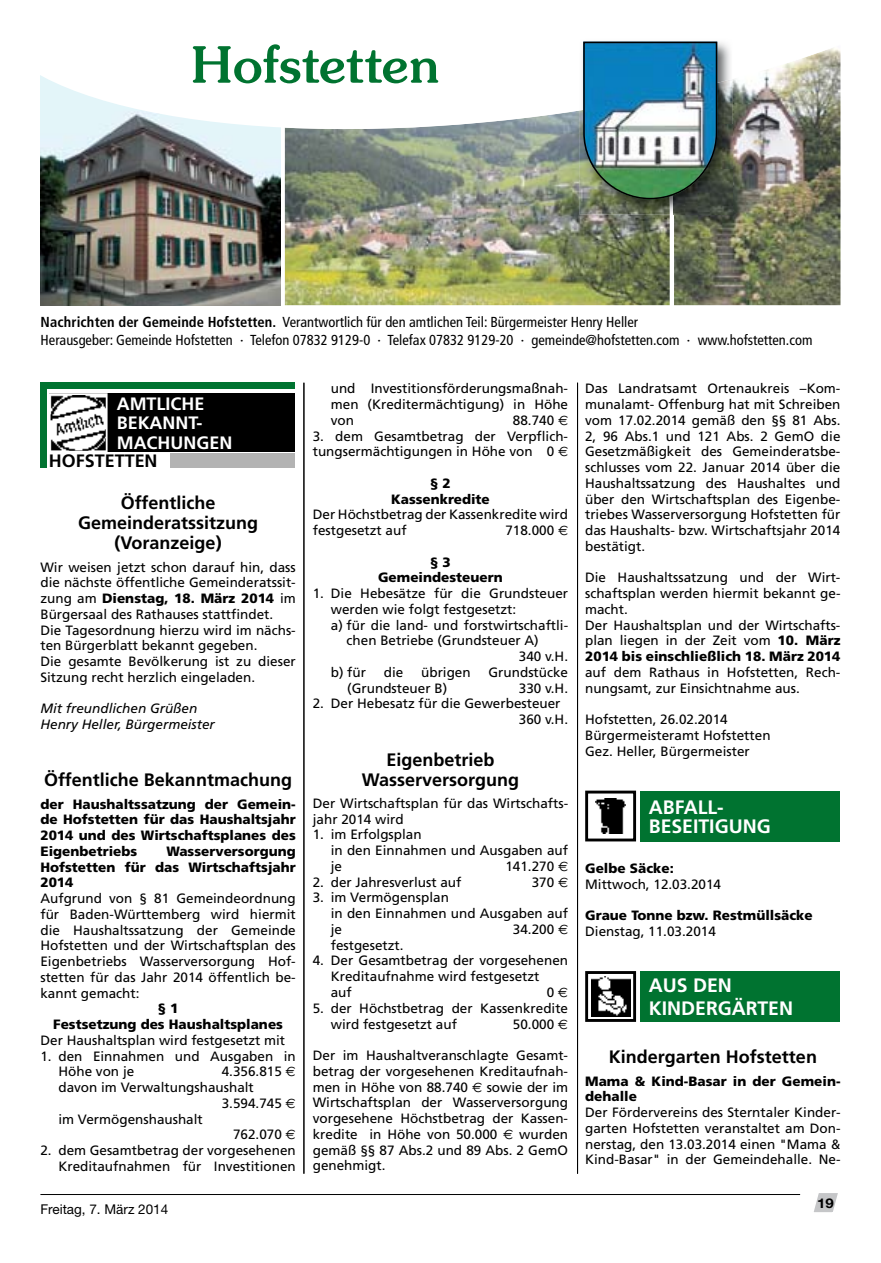
<style>
.page{position:relative;width:881px;height:1263px;background:#fff}
.page>*{position:absolute;margin:0;border:0;box-sizing:border-box;transform-origin:0 0}
.t1{font:500 54.9px "Souvenir Itc T";letter-spacing:-.015em;color:#007330}
.t2{font:700 19.35px/19.4px "Frutiger";color:#fff}
.t3{font:700 18px/20.2px "Frutiger";color:#000;text-align:center}
.t4{font:700 18px/19.4px "Frutiger";color:#fff}
.t5{font:condensed 14.55px/18.3px "Frutiger";color:#000}
.t6{font:13.5px/15.8px "Frutiger";color:#000}
.t7{font:900 13.5px/15.8px "Frutiger";color:#000;text-align:center}
.t8{font:italic 13.5px/15.8px "Frutiger";color:#000}
.t9{font:13.5px "Helvetica Neue";color:#000}
.t10{font:700 13.5px "Helvetica Neue";color:#000;scale:1.11 1}
.s1{font-weight:700}
.s2{font-weight:900}
.s3{font-family:"Euro Sig"}
</style>
<div class="page">
<svg style="left:814px;top:1193px;width:24px;height:19px"></svg>
<hr style="left:40px;top:1194px;width:759px;height:1px;background:#000">
<hr style="left:303px;top:383px;width:1px;height:791px;background:#000">
<hr style="left:577px;top:383px;width:1px;height:791px;background:#000">
<div style="left:40px;top:383px;width:254px;height:6px;background:#007330"></div>
<div style="left:40px;top:383px;width:7px;height:84px;background:#007330"></div>
<div style="left:49px;top:393px;width:245px;height:59px;background:#000"></div>
<div style="left:170px;top:453px;width:124px;height:14px;background:#b3b3b3"></div>
<img style="left:52px;top:396px;width:52px;height:54px">
<div style="left:49px;top:393px;width:58px;height:60px;border:2px solid #fff"></div>
<img style="left:595px;top:799px;width:30px;height:34px">
<div style="left:585px;top:791px;width:50px;height:50px;border:3px solid #000"></div>
<div style="left:640px;top:791px;width:199px;height:50px;background:#007330"></div>
<img style="left:591px;top:976px;width:39px;height:40px">
<div style="left:585px;top:971px;width:50px;height:51px;border:3px solid #000"></div>
<div style="left:640px;top:971px;width:199px;height:51px;background:#007330"></div>
<img style="left:41px;top:152px;width:239px;height:153px">
<img style="left:285px;top:152px;width:384px;height:153px">
<img style="left:673px;top:152px;width:167px;height:153px">
<svg style="left:40px;top:48px;width:800px;height:104px"></svg>
<img style="left:579px;top:111px;width:94px;height:103px">
<img style="left:673px;top:79px;width:59px;height:135px">
<img style="left:579px;top:41px;width:152px;height:70px">
<img style="left:582px;top:41px;width:135px;height:159px">
<h1 class="t1" style="left:190px;top:31px;width:251px">Hofstetten</h1>
<p class="t5" style="left:41px;top:313px;width:773px"><span class="s1">Nachrichten der Gemeinde Hofstetten.</span> Verantwortlich für den amtlichen Teil: Bürgermeister Henry Heller<br>Herausgeber: Gemeinde Hofstetten · Telefon 07832 9129-0 · Telefax 07832 9129-20 · gemeinde@hofstetten.com · www.hofstetten.com</p>
<h3 class="t4" style="left:117px;top:394px;width:117px">amtliche bekannt&shy;machungen</h3>
<h3 class="t3" style="left:49px;top:450px;width:110px">hofstetten</h3>
<h3 class="t3" style="left:78px;top:493px;width:182px">Öffentliche<br>Gemeinderatssitzung (Voranzeige)</h3>
<p class="t6" style="left:40px;top:559px;width:257px">Wir weisen jetzt schon darauf hin, dass die nächste öffentliche Gemeinderatssit&shy;zung am <span class="s2">Dienstag, 18. März 2014</span> im Bürgersaal des Rathauses stattfindet.<br>Die Tagesordnung hierzu wird im nächs&shy;ten Bürgerblatt bekannt gegeben.<br>Die gesamte Bevölkerung ist zu dieser Sitzung recht herzlich eingeladen.</p>
<p class="t8" style="left:40px;top:701px;width:176px">Mit freundlichen Grüßen<br>Henry Heller, Bürgermeister</p>
<h3 class="t3" style="left:44px;top:770px;width:249px">Öffentliche Bekanntmachung</h3>
<p class="t7" style="left:40px;top:796px;width:257px;text-align:justify">der Haushaltssatzung der Gemein&shy;de Hofstetten für das Haushaltsjahr 2014 und des Wirtschaftsplanes des Eigenbetriebs</p>
<p class="t7" style="left:40px;top:843px;width:257px;text-align:justify;text-indent:126px">Wasserversorgung Hofstetten für das Wirtschaftsjahr 2014</p>
<p class="t6" style="left:40px;top:890px;width:257px;text-align:justify">Aufgrund von § 81 Gemeindeordnung für Baden-Württemberg wird hiermit die Haushaltssatzung der Gemeinde Hofstetten und der Wirtschaftsplan des Eigenbetriebs Wasserversorgung Hof&shy;stetten für das Jahr 2014 öffentlich be&shy;kannt gemacht:</p>
<p class="t7" style="left:53px;top:1000px;width:231px">§ 1<br>Festsetzung des Haushaltsplanes</p>
<p class="t6" style="left:40px;top:1032px;width:246px">Der Haushaltsplan wird festgesetzt mit</p>
<p class="t6" style="left:58px;top:1048px;width:239px;text-indent:-18px">1. den Einnahmen und Ausgaben in<br>Höhe von je</p>
<p class="t6" style="left:222px;top:1064px;width:75px">4.356.815 <span class="s3">€</span></p>
<p class="t6" style="left:58px;top:1079px;width:197px">davon im Verwaltungshaushalt</p>
<p class="t6" style="left:222px;top:1095px;width:75px">3.594.745 <span class="s3">€</span></p>
<p class="t6" style="left:58px;top:1111px;width:146px">im Vermögenshaushalt</p>
<p class="t6" style="left:233px;top:1127px;width:64px">762.070 <span class="s3">€</span></p>
<p class="t6" style="left:40px;top:1142px;width:257px;text-align:right">2. dem Gesamtbetrag der vorgesehenen<br>Kreditaufnahmen für Investitionen</p>
<p class="t9" style="left:40px;top:1201px;width:129px">Freitag, 7. März 2014</p>
<p class="t6" style="left:330px;top:381px;width:239px;text-align:justify">und Investitionsförderungsmaßnah&shy;men (Kreditermächtigung) in Höhe von</p>
<p class="t6" style="left:512px;top:412px;width:57px">88.740 <span class="s3">€</span></p>
<p class="t6" style="left:312px;top:428px;width:257px">3. dem Gesamtbetrag der Verpflich&shy;tungsermächtigungen in Höhe von 0 <span class="s3">€</span></p>
<p class="t7" style="left:391px;top:475px;width:100px">§ 2<br>Kassenkredite</p>
<p class="t6" style="left:312px;top:507px;width:257px">Der Höchstbetrag der Kassenkredite wird festgesetzt auf</p>
<p class="t6" style="left:505px;top:522px;width:64px">718.000 <span class="s3">€</span></p>
<p class="t7" style="left:378px;top:554px;width:126px">§ 3<br>Gemeindesteuern</p>
<p class="t6" style="left:313px;top:585px;width:257px">1. Die Hebesätze für die Grundsteuer</p>
<p class="t6" style="left:331px;top:601px;width:187px">werden wie folgt festgesetzt:</p>
<p class="t6" style="left:331px;top:617px;width:239px">a) für die land- und forstwirtschaftli-</p>
<p class="t6" style="left:346px;top:633px;width:194px">chen Betriebe (Grundsteuer A)</p>
<p class="t6" style="left:518px;top:648px;width:51px">340 v.H.</p>
<p class="t6" style="left:330px;top:664px;width:37px">b) für</p>
<p class="t6" style="left:384px;top:664px;width:21px">die</p>
<p class="t6" style="left:421px;top:664px;width:51px">übrigen</p>
<p class="t6" style="left:488px;top:664px;width:81px">Grundstücke</p>
<p class="t6" style="left:347px;top:680px;width:101px">(Grundsteuer B)</p>
<p class="t6" style="left:518px;top:680px;width:51px">330 v.H.</p>
<p class="t6" style="left:518px;top:696px;width:51px;text-indent:-206px">2. Der Hebesatz für die Gewerbesteuer<br>360 v.H.</p>
<h3 class="t3" style="left:361px;top:749px;width:159px">Eigenbetrieb<br>Wasserversorgung</h3>
<p class="t6" style="left:313px;top:795px;width:257px">Der Wirtschaftsplan für das Wirtschafts&shy;jahr 2014 wird</p>
<p class="t6" style="left:331px;top:827px;width:239px;text-indent:-18px">1. im Erfolgsplan<br>in den Einnahmen und Ausgaben auf je</p>
<p class="t6" style="left:505px;top:858px;width:64px">141.270 <span class="s3">€</span></p>
<p class="t6" style="left:313px;top:874px;width:150px">2. der Jahresverlust auf</p>
<p class="t6" style="left:531px;top:874px;width:38px">370 <span class="s3">€</span></p>
<p class="t6" style="left:330px;top:890px;width:239px;text-indent:-18px">3. im Vermögensplan<br>in den Einnahmen und Ausgaben auf je</p>
<p class="t6" style="left:512px;top:921px;width:57px">34.200 <span class="s3">€</span></p>
<p class="t6" style="left:330px;top:937px;width:74px">festgesetzt.</p>
<p class="t6" style="left:330px;top:953px;width:239px;text-indent:-18px">4. Der Gesamtbetrag der vorgesehenen<br>Kreditaufnahme wird festgesetzt<br>auf</p>
<p class="t6" style="left:546px;top:984px;width:23px">0 <span class="s3">€</span></p>
<p class="t6" style="left:330px;top:1000px;width:239px;text-indent:-18px">5. der Höchstbetrag der Kassenkredite wird festgesetzt auf</p>
<p class="t6" style="left:512px;top:1016px;width:57px">50.000 <span class="s3">€</span></p>
<p class="t6" style="left:312px;top:1047px;width:257px;text-align:justify">Der im Haushaltveranschlagte Gesamt&shy;betrag der vorgesehenen Kreditaufnah&shy;men in Höhe von 88.740 <span class="s3">€</span> sowie der im Wirtschaftsplan der Wasserversorgung vorgesehene Höchstbetrag der Kassen&shy;kredite in Höhe von 50.000 <span class="s3">€</span> wurden gemäß §§ 87 Abs.2 und 89 Abs. 2 GemO genehmigt.</p>
<p class="t6" style="left:585px;top:381px;width:257px;text-align:justify">Das Landratsamt Ortenaukreis –Kom&shy;munalamt- Offenburg hat mit Schreiben vom 17.02.2014 gemäß den §§ 81 Abs.<br>2, 96 Abs.1 und 121 Abs. 2 GemO die Gesetzmäßigkeit des Gemeinderatsbe&shy;schlusses vom 22. Januar 2014 über die Haushaltssatzung des Haushaltes und über den Wirtschaftsplan des Eigenbe&shy;triebes Wasserversorgung Hofstetten für das Haushalts- bzw. Wirtschaftsjahr 2014 bestätigt.</p>
<p class="t6" style="left:585px;top:570px;width:257px">Die Haushaltssatzung und der Wirt&shy;schaftsplan werden hiermit bekannt ge&shy;macht.<br>Der Haushaltsplan und der Wirtschafts&shy;plan liegen in der Zeit vom <span class="s2">10. März<br>2014 bis einschließlich 18. März 2014</span></p>
<p class="t6" style="left:585px;top:664px;width:257px">auf dem Rathaus in Hofstetten, Rech&shy;nungsamt, zur Einsichtnahme aus.</p>
<p class="t6" style="left:585px;top:711px;width:187px">Hofstetten, 26.02.2014<br>Bürgermeisteramt Hofstetten<br>Gez. Heller, Bürgermeister</p>
<h2 class="t2" style="left:648px;top:797px;width:123px">abfall&shy;beseitigung</h2>
<p class="t7" style="left:585px;top:860px;width:90px">Gelbe Säcke:</p>
<p class="t6" style="left:585px;top:876px;width:137px">Mittwoch, 12.03.2014</p>
<p class="t7" style="left:585px;top:907px;width:229px">Graue Tonne bzw. Restmüllsäcke</p>
<p class="t6" style="left:585px;top:923px;width:132px">Dienstag, 11.03.2014</p>
<h2 class="t2" style="left:648px;top:974px;width:146px;line-height:23.2px">Aus den kindergärten</h2>
<h3 class="t3" style="left:608px;top:1047px;width:210px">Kindergarten Hofstetten</h3>
<p class="t7" style="left:585px;top:1073px;width:257px;text-align:left">Mama &amp; Kind-Basar in der Gemein&shy;dehalle</p>
<p class="t6" style="left:585px;top:1104px;width:257px;text-align:justify">Der Fördervereins des Sterntaler Kinder&shy;garten Hofstetten veranstaltet am Don&shy;nerstag, den 13.03.2014 einen "Mama &amp; Kind-Basar" in der Gemeindehalle. Ne-</p>
<p class="t10" style="left:816px;top:1194px;width:17px">19</p>
</div>
